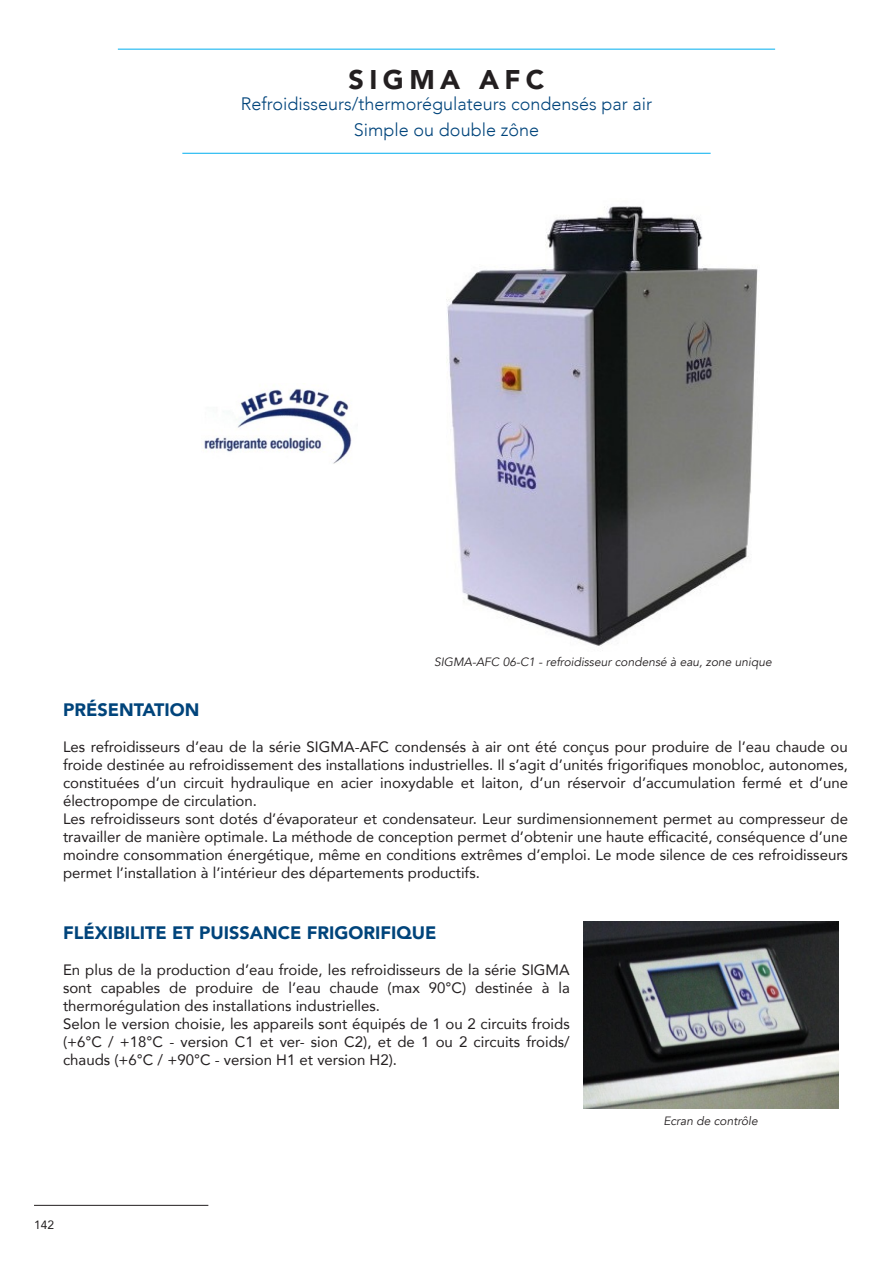
<style>
.page{position:relative;width:893px;height:1263px;background:#fff}
.page>*{position:absolute;margin:0;border:0;box-sizing:border-box;transform-origin:0 0}
.t1{font:900 27px "Avenir";letter-spacing:.2em;color:#231f20}
.Texte{font:300 18px "Avenir";color:#00447b}
.Texte-2{font:900 18px "Avenir";color:#00447b}
.Texte-3{font:15px/18px "Avenir";color:#231f20;text-align:justify}
.Texte-4{font:italic 12px "Avenir";color:#231f20}
.t2{font:12px "Avenir";color:#231f20}
</style>
<div class="page">
<hr style="left:34px;top:1205px;width:174px;height:1px;background:#231f20">
<img style="left:202px;top:383px;width:150px;height:81px">
<hr style="left:118px;top:49px;width:657px;height:1px;background:#00aeef">
<hr style="left:182px;top:153px;width:529px;height:1px;background:#00aeef">
<img style="left:583px;top:921px;width:256px;height:188px">
<img style="left:446px;top:206px;width:312px;height:440px">
<p class="t1" style="left:349px;top:56px;width:197px">SIGMA AFC</p>
<p class="Texte" style="left:241px;top:93px;width:413px">Refroidisseurs/thermorégulateurs condensés par air</p>
<p class="Texte" style="left:354px;top:119px;width:187px">Simple ou double zône</p>
<p class="Texte-4" style="left:434px;top:655px;width:339px">SIGMA-AFC 06-C1 - refroidisseur condensé à eau, zone unique</p>
<p class="Texte-2" style="left:63px;top:695px;width:138px">PRÉSENTATION</p>
<p class="Texte-3" style="left:63px;top:738px;width:786px">Les refroidisseurs d’eau de la série SIGMA-AFC condensés à air ont été conçus pour produire de l’eau chaude ou froide destinée au refroidissement des installations industrielles. Il s’agit d’unités frigorifiques monobloc, autonomes, constituées d’un circuit hydraulique en acier inoxydable et laiton, d’un réservoir d’accumulation fermé et d’une électropompe de circulation.</p>
<p class="Texte-3" style="left:63px;top:810px;width:786px">Les refroidisseurs sont dotés d’évaporateur et condensateur. Leur surdimensionnement permet au compresseur de travailler de manière optimale. La méthode de conception permet d’obtenir une haute efficacité, conséquence d’une moindre consommation énergétique, même en conditions extrêmes d’emploi. Le mode silence de ces refroidisseurs permet l’installation à l’intérieur des départements productifs.</p>
<p class="Texte-2" style="left:63px;top:918px;width:375px">FLÉXIBILITE ET PUISSANCE FRIGORIFIQUE</p>
<p class="Texte-3" style="left:63px;top:961px;width:508px">En plus de la production d’eau froide, les refroidisseurs de la série SIGMA sont capables de produire de l’eau chaude (max 90°C) destinée à la thermorégulation des installations industrielles.</p>
<p class="Texte-3" style="left:63px;top:1015px;width:508px">Selon le version choisie, les appareils sont équipés de 1 ou 2 circuits froids (+6°C / +18°C - version C1 et ver- sion C2), et de 1 ou 2 circuits froids/ chauds (+6°C / +90°C - version H1 et version H2).</p>
<p class="Texte-4" style="left:663px;top:1113px;width:96px">Ecran de contrôle</p>
<p class="t2" style="left:34px;top:1215px;width:22px">142</p>
</div>
